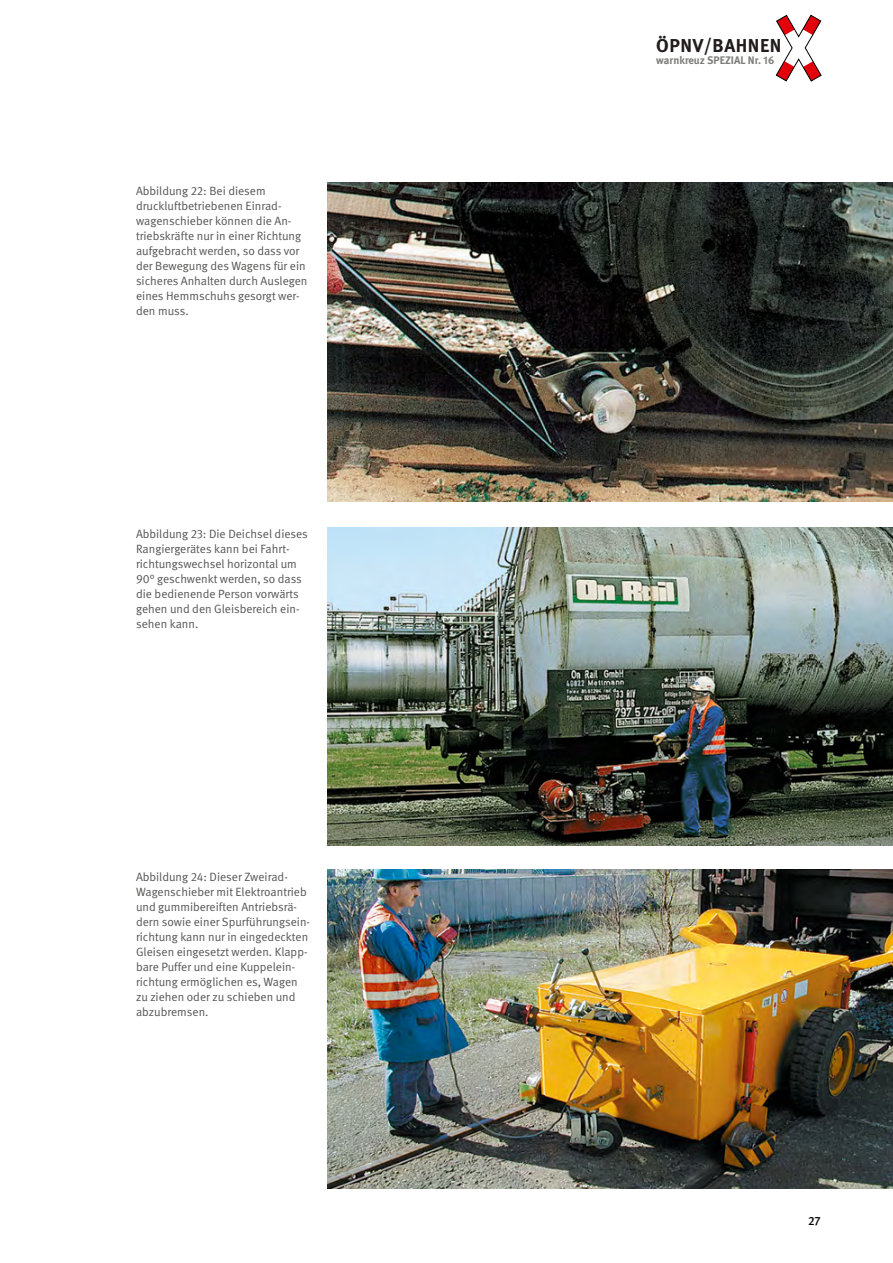
<style>
.page{position:relative;width:893px;height:1263px;background:#fff}
.page>*{position:absolute;margin:0;border:0;box-sizing:border-box;transform-origin:0 0}
.t1{font:700 18.6px "DGUV Meta";letter-spacing:.03em;color:#231c1c}
.BU{font:12px/15px "DGUV Meta";color:#565655}
.t2{font:500 12px "DGUV Meta";color:#000}
.t3{font:700 10.95px "DGUV Meta";color:#7d7d7c}
</style>
<div class="page">
<svg style="left:775px;top:15px;width:46px;height:67px"></svg>
<img style="left:327px;top:183px;width:566px;height:319px">
<img style="left:327px;top:527px;width:566px;height:318px">
<img style="left:327px;top:870px;width:566px;height:318px">
<p class="BU" style="left:136px;top:183px;width:173px">Abbildung 22: Bei diesem druckluftbetriebenen Einrad&shy;wagenschieber können die An&shy;triebskräfte nur in einer Richtung aufgebracht werden, so dass vor der Bewegung des Wagens für ein sicheres Anhalten durch Auslegen eines Hemmschuhs gesorgt wer&shy;den muss.</p>
<p class="BU" style="left:136px;top:527px;width:173px">Abbildung 23: Die Deichsel dieses<br>Rangiergerätes kann bei Fahrt&shy;richtungswechsel horizontal um<br>90° geschwenkt werden, so dass die bedienende Person vorwärts gehen und den Gleisbereich ein&shy;sehen kann.</p>
<p class="BU" style="left:136px;top:870px;width:175px">Abbildung 24: Dieser Zweirad-<br>Wagenschieber mit Elektroantrieb und gummibereiften Antriebsrä&shy;dern sowie einer Spurführungsein&shy;richtung kann nur in eingedeckten<br>Gleisen eingesetzt werden. Klapp&shy;bare Puffer und eine Kuppelein&shy;richtung ermöglichen es, Wagen zu ziehen oder zu schieben und abzubremsen.</p>
<h1 class="t1" style="left:656px;top:35px;width:127px">ÖPNV/BAHNEN</h1>
<p class="t3" style="left:656px;top:54px;width:119px">warnkreuz SPEZIAL Nr. 16</p>
<p class="t2" style="left:808px;top:1213px;width:14px">27</p>
</div>
